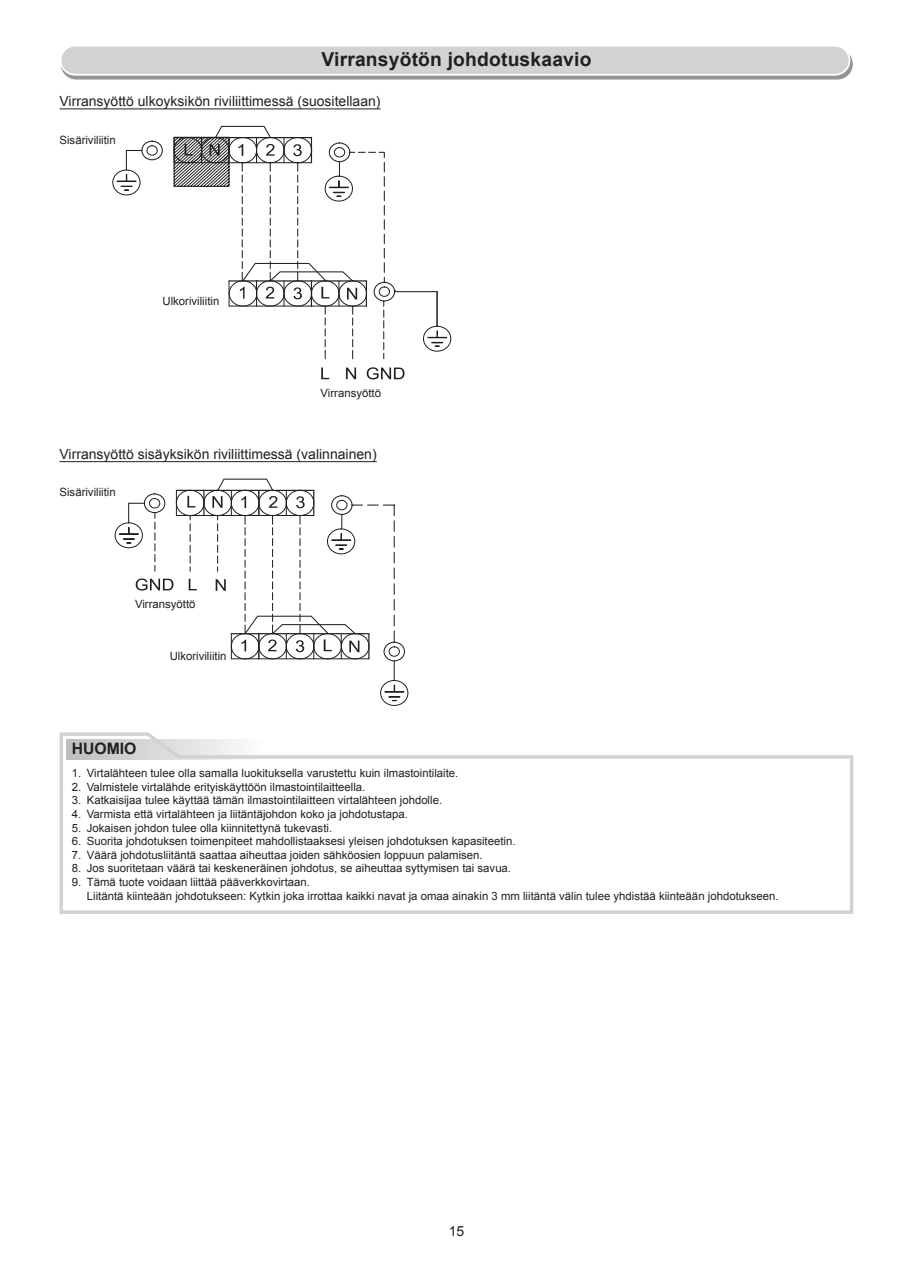
<style>
.page{position:relative;width:903px;height:1275px;background:#fff}
.page>*{position:absolute;margin:0;border:0;box-sizing:border-box;transform-origin:0 0}
.t1{font:700 19.25px "Arial";letter-spacing:.01em;color:#231f20}
.t2{font:700 15.75px "Arial";color:#231f20}
.t3{font:14px "Arial";color:#231f20}
.t4{font:11.38px/13.7px "Arial";color:#231f20}
</style>
<div class="page">
<hr style="left:60px;top:108px;width:321px;height:1px;background:#231f20">
<hr style="left:60px;top:461px;width:317px;height:1px;background:#231f20">
<div style="left:61px;top:49px;width:792px;height:31px;background:#939598;border-radius:15px"></div>
<div style="left:61px;top:46px;width:788px;height:29px;background:#d1d2d4;border-radius:15px"></div>
<div style="left:60px;top:45px;width:790px;height:31px;border:2px solid #fff;border-radius:15px"></div>
<div style="left:147px;top:145px;width:11px;height:11px;border:1px solid #231f20;border-radius:50%"></div>
<div style="left:141px;top:141px;width:22px;height:19px;border:1px solid #231f20;border-radius:50%"></div>
<div style="left:112px;top:170px;width:28px;height:25px;border:1px solid #231f20;border-radius:50%"></div>
<div style="left:379px;top:287px;width:11px;height:10px;border:1px solid #231f20;border-radius:50%"></div>
<div style="left:374px;top:282px;width:21px;height:19px;border:1px solid #231f20;border-radius:50%"></div>
<div style="left:423px;top:326px;width:28px;height:25px;border:1px solid #231f20;border-radius:50%"></div>
<svg style="left:427px;top:330px;width:21px;height:17px"></svg>
<svg style="left:116px;top:150px;width:26px;height:41px"></svg>
<hr style="left:436px;top:292px;width:2px;height:34px;background:#231f20">
<hr style="left:394px;top:291px;width:43px;height:1px;background:#231f20">
<svg style="left:321px;top:367px;width:83px;height:12px"></svg>
<svg style="left:173px;top:125px;width:212px;height:234px"></svg>
<div style="left:203px;top:490px;width:29px;height:26px;border:1px solid #231f20;border-radius:50%"></div>
<svg style="left:203px;top:491px;width:1px;height:24px"></svg>
<hr style="left:176px;top:515px;width:83px;height:1px;background:#231f20">
<hr style="left:176px;top:490px;width:83px;height:1px;background:#231f20">
<svg style="left:176px;top:491px;width:1px;height:24px"></svg>
<div style="left:176px;top:490px;width:28px;height:26px;border:1px solid #231f20;border-radius:50%"></div>
<svg style="left:187px;top:496px;width:8px;height:11px"></svg>
<div style="left:149px;top:498px;width:11px;height:10px;border:1px solid #231f20;border-radius:50%"></div>
<div style="left:144px;top:493px;width:21px;height:20px;border:1px solid #231f20;border-radius:50%"></div>
<div style="left:115px;top:522px;width:28px;height:26px;border:1px solid #231f20;border-radius:50%"></div>
<div style="left:380px;top:680px;width:28px;height:26px;border:1px solid #231f20;border-radius:50%"></div>
<svg style="left:118px;top:503px;width:26px;height:41px"></svg>
<svg style="left:154px;top:512px;width:1px;height:59px"></svg>
<svg style="left:190px;top:515px;width:1px;height:56px"></svg>
<svg style="left:136px;top:578px;width:61px;height:13px"></svg>
<svg style="left:212px;top:478px;width:193px;height:224px"></svg>
<svg style="left:59px;top:732px;width:795px;height:182px"></svg>
<h1 class="t1" style="left:321px;top:49px;width:271px">Virransyötön johdotuskaavio</h1>
<p class="t3" style="left:60px;top:94px;width:323px">Virransyöttö ulkoyksikön riviliittimessä (suositellaan)</p>
<p class="t4" style="left:60px;top:134px;width:58px">Sisäriviliitin</p>
<p class="t4" style="left:162px;top:294px;width:58px">Ulkoriviliitin</p>
<p class="t4" style="left:321px;top:386px;width:62px">Virransyöttö</p>
<p class="t3" style="left:60px;top:446px;width:319px">Virransyöttö sisäyksikön riviliittimessä (valinnainen)</p>
<p class="t4" style="left:60px;top:485px;width:58px">Sisäriviliitin</p>
<p class="t4" style="left:135px;top:597px;width:62px">Virransyöttö</p>
<p class="t4" style="left:170px;top:649px;width:58px">Ulkoriviliitin</p>
<h2 class="t2" style="left:72px;top:740px;width:66px">HUOMIO</h2>
<p class="t4" style="left:72px;top:766px;width:388px">1. Virtalähteen tulee olla samalla luokituksella varustettu kuin ilmastointilaite.</p>
<p class="t4" style="left:72px;top:780px;width:295px">2. Valmistele virtalähde erityiskäyttöön ilmastointilaitteella.</p>
<p class="t4" style="left:72px;top:793px;width:372px">3. Katkaisijaa tulee käyttää tämän ilmastointilaitteen virtalähteen johdolle.</p>
<p class="t4" style="left:72px;top:807px;width:337px">4. Varmista että virtalähteen ja liitäntäjohdon koko ja johdotustapa.</p>
<p class="t4" style="left:72px;top:821px;width:262px">5. Jokaisen johdon tulee olla kiinnitettynä tukevasti.</p>
<p class="t4" style="left:72px;top:834px;width:445px">6. Suorita johdotuksen toimenpiteet mahdollistaaksesi yleisen johdotuksen kapasiteetin.</p>
<p class="t4" style="left:72px;top:848px;width:412px">7. Väärä johdotusliitäntä saattaa aiheuttaa joiden sähköosien loppuun palamisen.</p>
<p class="t4" style="left:72px;top:862px;width:441px">8. Jos suoritetaan väärä tai keskeneräinen johdotus, se aiheuttaa syttymisen tai savua.</p>
<p class="t4" style="left:87px;top:875px;width:693px;text-indent:-15px">9. Tämä tuote voidaan liittää pääverkkovirtaan.<br>Liitäntä kiinteään johdotukseen: Kytkin joka irrottaa kaikki navat ja omaa ainakin 3 mm liitäntä välin tulee yhdistää kiinteään johdotukseen.</p>
<p class="t3" style="left:449px;top:1223px;width:17px">15</p>
</div>
